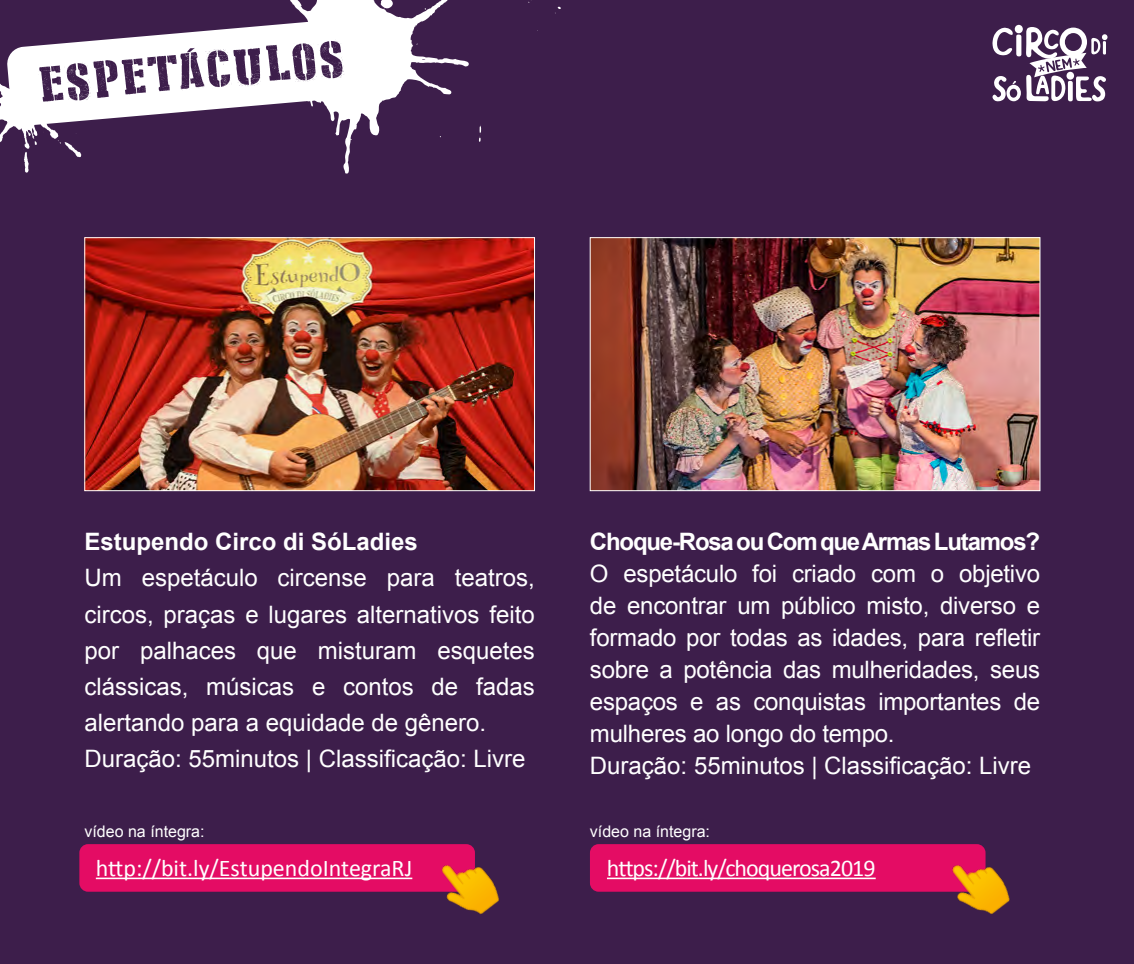
<style>
.page{position:relative;width:1134px;height:964px;background:#3d1e4b}
.page>*{position:absolute;margin:0;border:0;box-sizing:border-box;transform-origin:0 0}
.t1{font:50px "Stencil Cargo Army";color:#3d1e4b}
.t2{font:24px/32px "Arial";color:#fff}
.t3{font:700 24px "Arial";letter-spacing:-.05em;color:#fff}
.t4{font:24px "Calibri";letter-spacing:-.01em;color:#fff}
.t5{font:24px "Calibri";letter-spacing:-.04em;color:#fff}
.t6{font:700 24px "Arial";color:#fff}
.t7{font:16px "Arial";color:#fff}
</style>
<div class="page">
<img style="left:86px;top:239px;width:447px;height:250px">
<div style="left:84px;top:237px;width:451px;height:254px;border:1px solid #fff"></div>
<div style="left:79px;top:844px;width:396px;height:48px;background:#e40c64;border-radius:9px"></div>
<img style="left:422px;top:844px;width:77px;height:70px">
<div style="left:590px;top:844px;width:395px;height:48px;background:#e40c64;border-radius:9px"></div>
<img style="left:933px;top:844px;width:77px;height:70px">
<img style="left:592px;top:239px;width:446px;height:250px">
<div style="left:590px;top:237px;width:450px;height:254px;border:1px solid #fff"></div>
<hr style="left:96px;top:877px;width:316px;height:2px;background:#fff">
<hr style="left:607px;top:877px;width:269px;height:2px;background:#fff">
<svg style="left:0;top:0;width:482px;height:174px"></svg>
<svg style="left:992px;top:25px;width:115px;height:76px"></svg>
<h1 class="t1" style="left:36px;top:59px;width:310px;rotate:-5deg">ESPETÁCULOS</h1>
<p class="t6" style="left:84px;top:526px;width:335px">Estupendo Circo di SóLadies</p>
<p class="t2" style="left:84px;top:560px;width:452px;line-height:36px">Um espetáculo circense para teatros, circos, praças e lugares alternativos feito por palhaces que misturam esquetes clássicas, músicas e contos de fadas alertando para a equidade de gênero.<br>Duração: 55minutos | Classificação: Livre</p>
<p class="t3" style="left:590px;top:526px;width:452px">Choque-Rosa ou Com que Armas Lutamos?</p>
<p class="t2" style="left:590px;top:558px;width:452px">O espetáculo foi criado com o objetivo de encontrar um público misto, diverso e formado por todas as idades, para refletir sobre a potência das mulheridades, seus espaços e as conquistas importantes de mulheres ao longo do tempo.<br>Duração: 55minutos | Classificação: Livre</p>
<p class="t7" style="left:84px;top:820px;width:122px">vídeo na íntegra:</p>
<p class="t7" style="left:590px;top:820px;width:122px">vídeo na íntegra:</p>
<p class="t4" style="left:96px;top:851px;width:318px">http://bit.ly/EstupendoIntegraRJ</p>
<p class="t5" style="left:607px;top:851px;width:270px">https://bit.ly/choquerosa2019</p>
</div>
